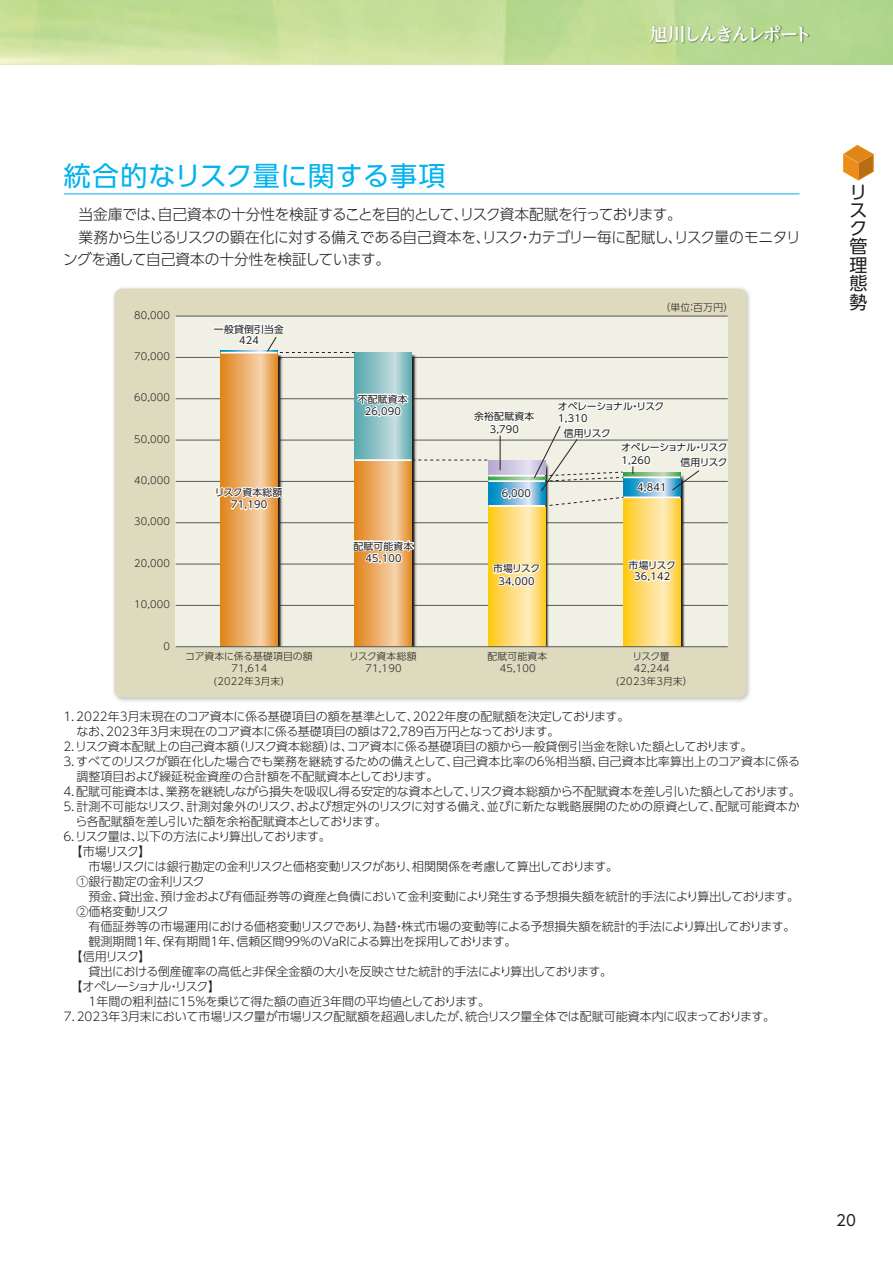
<style>
.page{position:relative;width:893px;height:1263px;background:#fff}
.page>*{position:absolute;margin:0;border:0;box-sizing:border-box;transform-origin:0 0}
.t1{font:27px "UD Shin Go Pro";letter-spacing:.02em;color:#00b3ef}
.t2{font:700 18px "UD Reimin Pr 6 N";letter-spacing:-.105em;color:#fff}
.t3{font:18px/18.3px "UD Shin Go Pro";color:#231f20}
.t4{font:300 15px/22.5px "UD Shin Go Pro";letter-spacing:-.03em;color:#231f20}
.t5{font:15px "UD Shin Go Pro";color:#231f20}
.t6{font:300 12px "UD Shin Go Pro";letter-spacing:-.02em;color:#231f20}
.t7{font:300 12px "UD Shin Go Pro";color:#231f20}
.t8{font:300 12px "UD Shin Go Pro";letter-spacing:-.05em;color:#231f20}
.t9{font:300 12px "UD Shin Go Pro";letter-spacing:-.065em;color:#231f20}
.t10{font:300 12px "UD Shin Go Pro";letter-spacing:-.075em;color:#231f20}
.t11{font:300 9.9px/12.5px "UD Shin Go Pr 6";letter-spacing:.02em;color:#231f20;text-align:center}
.t12{font:9.9px/12.5px "UD Shin Go Pr 6";letter-spacing:.02em;color:#231f20;text-align:center}
.t13{font:9.9px/13.4px "UD Shin Go Pr 6";letter-spacing:-.025em;color:#231f20}
.t14{font:300 9.9px "UD Shin Go Pr 6";color:#231f20}
.t15{font:9.9px "UD Shin Go Pr 6";letter-spacing:-.045em;color:#231f20}
</style>
<div class="page">
<img style="left:648px;top:24px;width:163px;height:26px">
<svg style="left:843px;top:145px;width:31px;height:35px"></svg>
<img style="left:113px;top:287px;width:637px;height:415px">
<div style="left:114px;top:289px;width:632px;height:409px;background:#dddabe;border-radius:8px"></div>
<div style="left:176px;top:316px;width:552px;height:331px;background:#f1f0e4"></div>
<hr style="left:176px;top:605px;width:552px;height:1px;background:#57585a">
<hr style="left:176px;top:564px;width:552px;height:1px;background:#57585a">
<hr style="left:176px;top:522px;width:552px;height:1px;background:#57585a">
<hr style="left:176px;top:481px;width:552px;height:1px;background:#57585a">
<hr style="left:176px;top:440px;width:552px;height:1px;background:#57585a">
<hr style="left:176px;top:398px;width:552px;height:1px;background:#57585a">
<hr style="left:176px;top:316px;width:552px;height:1px;background:#57585a">
<hr style="left:176px;top:357px;width:552px;height:1px;background:#57585a">
<img style="left:220px;top:361px;width:62px;height:285px">
<img style="left:354px;top:352px;width:62px;height:294px">
<img style="left:545px;top:506px;width:5px;height:140px">
<img style="left:680px;top:506px;width:5px;height:140px">
<img style="left:220px;top:354px;width:62px;height:7px">
<svg style="left:221px;top:353px;width:56px;height:293px;background:#ebac65"></svg>
<svg style="left:355px;top:506px;width:56px;height:140px;background:#ebac65"></svg>
<svg style="left:355px;top:352px;width:56px;height:36px;background:#8dc2c7"></svg>
<svg style="left:216px;top:482px;width:67px;height:30px;background:#edcba5"></svg>
<svg style="left:352px;top:535px;width:64px;height:30px;background:#eccca8"></svg>
<svg style="left:213px;top:323px;width:142px;height:30px"></svg>
<svg style="left:488px;top:507px;width:57px;height:139px;background:#feda6b"></svg>
<svg style="left:491px;top:562px;width:50px;height:26px"></svg>
<svg style="left:623px;top:506px;width:57px;height:140px;background:#feda6b"></svg>
<svg style="left:627px;top:558px;width:50px;height:25px"></svg>
<hr style="left:488px;top:505px;width:57px;height:2px;background:#fff">
<svg style="left:355px;top:388px;width:373px;height:118px"></svg>
<hr style="left:623px;top:496px;width:57px;height:2px;background:#fff">
<hr style="left:176px;top:646px;width:552px;height:1px;background:#57585a">
<hr style="left:64px;top:194px;width:735px;height:1px;background:#00aeef">
<h2 class="t2" style="left:650px;top:19px;width:163px">旭川しんきんレポート</h2>
<h1 class="t1" style="left:64px;top:154px;width:383px">統合的なリスク量に関する事項</h1>
<p class="t4" style="left:63px;top:203px;width:739px">　当金庫では、自己資本の十分性を検証することを目的として、リスク資本配賦を行っております。<br>　業務から生じるリスクの顕在化に対する備えである自己資本を、リスク・カテゴリー毎に配賦し、リスク量のモニタリングを通して自己資本の十分性を検証しています。</p>
<p class="t11" style="left:134px;top:308px;width:37px">80,000</p>
<p class="t11" style="left:134px;top:350px;width:37px">70,000</p>
<p class="t11" style="left:134px;top:391px;width:37px">60,000</p>
<p class="t11" style="left:134px;top:432px;width:37px">50,000</p>
<p class="t11" style="left:134px;top:474px;width:37px">40,000</p>
<p class="t11" style="left:134px;top:515px;width:37px">30,000</p>
<p class="t11" style="left:134px;top:556px;width:37px">20,000</p>
<p class="t11" style="left:134px;top:598px;width:37px">10,000</p>
<p class="t11" style="left:163px;top:640px;width:8px">0</p>
<p class="t12" style="left:214px;top:323px;width:71px;line-height:11.7px">一般貸倒引当金<br>424</p>
<p class="t12" style="left:215px;top:486px;width:69px">リスク資本総額<br>71,190</p>
<p class="t14" style="left:185px;top:648px;width:129px">コア資本に係る基礎項目の額</p>
<p class="t11" style="left:213px;top:674px;width:78px">(2022年3月末）</p>
<p class="t11" style="left:231px;top:662px;width:37px">71,614</p>
<p class="t11" style="left:660px;top:301px;width:74px">（単位：百万円）</p>
<p class="t12" style="left:358px;top:392px;width:51px">不配賦資本<br>26,090</p>
<p class="t15" style="left:558px;top:398px;width:108px">オペレーショナル・リスク</p>
<p class="t12" style="left:474px;top:410px;width:61px">余裕配賦資本<br>3,790</p>
<p class="t12" style="left:558px;top:412px;width:31px">1,310</p>
<p class="t12" style="left:564px;top:427px;width:49px">信用リスク</p>
<p class="t12" style="left:353px;top:539px;width:61px">配賦可能資本<br>45,100</p>
<p class="t12" style="left:502px;top:487px;width:31px">6,000</p>
<p class="t12" style="left:493px;top:562px;width:49px">市場リスク<br>34,000</p>
<p class="t13" style="left:621px;top:440px;width:108px">オペレーショナル・リスク<br>1,260</p>
<p class="t12" style="left:680px;top:456px;width:49px">信用リスク</p>
<p class="t12" style="left:637px;top:481px;width:31px">4,841</p>
<p class="t12" style="left:629px;top:559px;width:49px;line-height:11.4px">市場リスク<br>36,142</p>
<p class="t11" style="left:349px;top:649px;width:69px">リスク資本総額<br>71,190</p>
<p class="t11" style="left:487px;top:649px;width:61px">配賦可能資本<br>45,100</p>
<p class="t11" style="left:633px;top:649px;width:39px">リスク量</p>
<p class="t11" style="left:616px;top:674px;width:78px">(2023年3月末）</p>
<p class="t11" style="left:634px;top:662px;width:37px">42,244</p>
<p class="t6" style="left:61px;top:707px;width:569px">１．2022年3月末現在のコア資本に係る基礎項目の額を基準として、2022年度の配賦額を決定しております。</p>
<p class="t6" style="left:76px;top:722px;width:484px">なお、2023年3月末現在のコア資本に係る基礎項目の額は72,789百万円となっております。</p>
<p class="t6" style="left:61px;top:737px;width:692px">２．リスク資本配賦上の自己資本額（リスク資本総額）は、コア資本に係る基礎項目の額から一般貸倒引当金を除いた額としております。</p>
<p class="t6" style="left:61px;top:752px;width:740px">３．すべてのリスクが顕在化した場合でも業務を継続するための備えとして、自己資本比率の6%相当額、自己資本比率算出上のコア資本に係る</p>
<p class="t7" style="left:77px;top:767px;width:363px">調整項目および繰延税金資産の合計額を不配賦資本としております。</p>
<p class="t6" style="left:61px;top:782px;width:741px">４．配賦可能資本は、業務を継続しながら損失を吸収し得る安定的な資本として、リスク資本総額から不配賦資本を差し引いた額としております。</p>
<p class="t6" style="left:61px;top:797px;width:740px">５．計測不可能なリスク、計測対象外のリスク、および想定外のリスクに対する備え、並びに新たな戦略展開のための原資として、配賦可能資本か</p>
<p class="t6" style="left:76px;top:812px;width:313px">ら各配賦額を差し引いた額を余裕配賦資本としております。</p>
<p class="t9" style="left:61px;top:827px;width:271px">６．リスク量は、以下の方法により算出しております。</p>
<p class="t6" style="left:71px;top:842px;width:81px">【市場リスク】</p>
<p class="t8" style="left:77px;top:857px;width:543px">　市場リスクには銀行勘定の金利リスクと価格変動リスクがあり、相関関係を考慮して算出しております。</p>
<p class="t7" style="left:77px;top:872px;width:130px">①銀行勘定の金利リスク</p>
<p class="t6" style="left:77px;top:887px;width:724px">　預金、貸出金、預け金および有価証券等の資産と負債において金利変動により発生する予想損失額を統計的手法により算出しております。</p>
<p class="t7" style="left:77px;top:902px;width:94px">②価格変動リスク</p>
<p class="t7" style="left:77px;top:917px;width:720px">　有価証券等の市場運用における価格変動リスクであり、為替・株式市場の変動等による予想損失額を統計的手法により算出しております。</p>
<p class="t7" style="left:77px;top:932px;width:441px">　観測期間1年、保有期間1年、信頼区間99％のVaRによる算出を採用しております。</p>
<p class="t6" style="left:71px;top:947px;width:81px">【信用リスク】</p>
<p class="t6" style="left:77px;top:962px;width:537px">　貸出における倒産確率の高低と非保全金額の大小を反映させた統計的手法により算出しております。</p>
<p class="t10" style="left:71px;top:977px;width:151px">【オペレーショナル・リスク】</p>
<p class="t7" style="left:77px;top:992px;width:415px">　1年間の粗利益に15％を乗じて得た額の直近3年間の平均値としております。</p>
<p class="t6" style="left:64px;top:1007px;width:713px">7．2023年3月末において市場リスク量が市場リスク配賦額を超過しましたが、統合リスク量全体では配賦可能資本内に収まっております。</p>
<h2 class="t3" style="left:849px;top:183px;width:19px">リスク管理態勢</h2>
<p class="t5" style="left:836px;top:1208px;width:21px">20</p>
</div>
